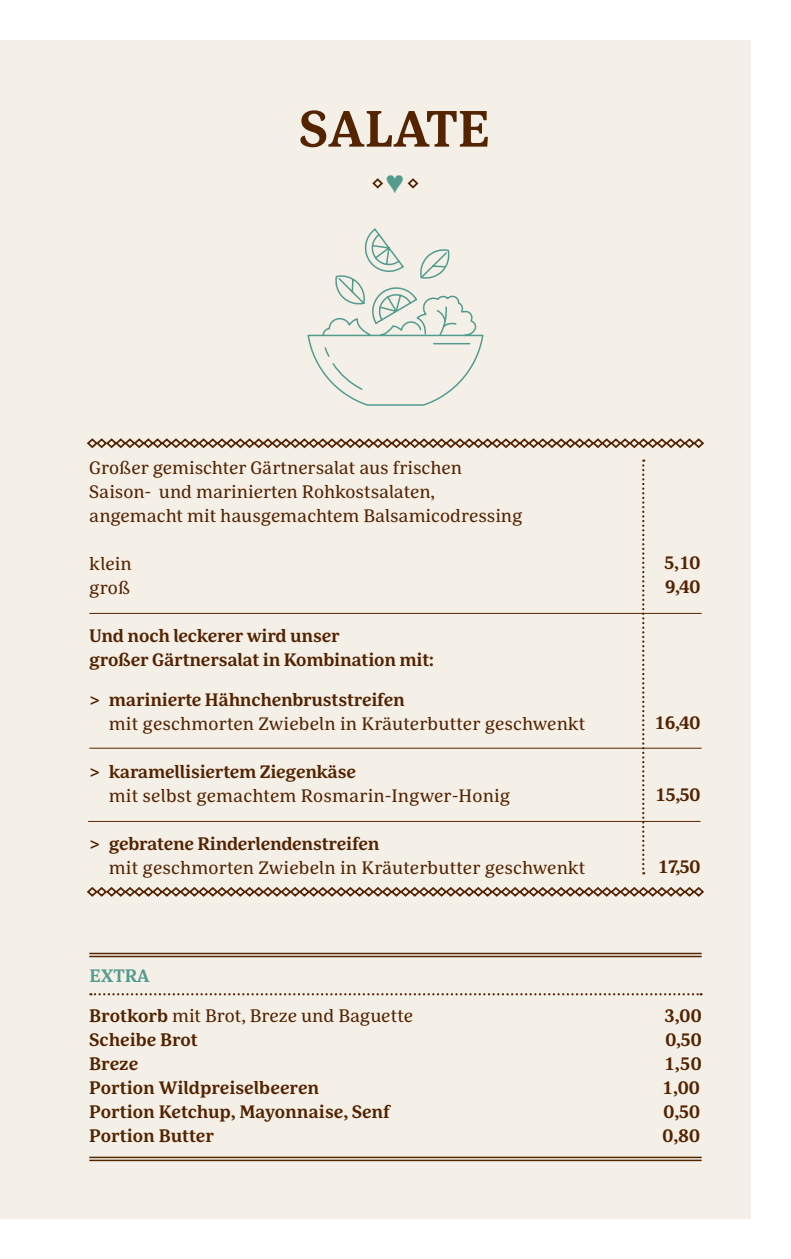
<style>
.page{position:relative;width:791px;height:1259px;background:#fff}
.page>*{position:absolute;margin:0;border:0;box-sizing:border-box;transform-origin:0 0}
.t1{font:700 51px "Marselis Serif Pro";color:#542300}
.t2{font:18px/24px "Marselis Serif Pro";color:#542300}
.t3{font:700 18px/24px "Marselis Serif Pro";letter-spacing:-.01em;color:#542300}
.s1{font-weight:700;color:#539b8f}
.s2{font-weight:700}
</style>
<div class="page">
<div style="left:0;top:40px;width:750px;height:1178px;background:#f4f0e8"></div>
<hr style="left:89px;top:613px;width:613px;height:1px;background:#542300">
<hr style="left:89px;top:748px;width:613px;height:1px;background:#542300">
<hr style="left:88px;top:821px;width:612px;height:1px;background:#542300">
<svg style="left:642px;top:459px;width:2px;height:415px"></svg>
<svg style="left:86px;top:438px;width:619px;height:11px"></svg>
<svg style="left:86px;top:887px;width:619px;height:10px"></svg>
<svg style="left:90px;top:993px;width:611px;height:2px"></svg>
<hr style="left:89px;top:952px;width:613px;height:2px;background:#542300">
<hr style="left:89px;top:955px;width:613px;height:2px;background:#542300">
<hr style="left:89px;top:1156px;width:613px;height:2px;background:#542300">
<hr style="left:89px;top:1159px;width:613px;height:2px;background:#542300">
<svg style="left:307px;top:228px;width:177px;height:178px"></svg>
<svg style="left:372px;top:178px;width:46px;height:11px"></svg>
<h1 class="t1" style="left:299px;top:97px;width:193px">SALATE</h1>
<p class="t2" style="left:89px;top:455px;width:435px">Großer gemischter Gärtnersalat aus frischen<br>Saison- und marinierten Rohkostsalaten, angemacht mit hausgemachtem Balsamicodressing</p>
<p class="t2" style="left:89px;top:551px;width:44px">klein groß</p>
<p class="t3" style="left:89px;top:623px;width:346px">Und noch leckerer wird unser<br>großer Gärtnersalat in Kombination mit:</p>
<p class="t3" style="left:89px;top:688px;width:317px">&gt; marinierte Hähnchenbruststreifen</p>
<p class="t2" style="left:109px;top:712px;width:478px">mit geschmorten Zwiebeln in Kräuterbutter geschwenkt</p>
<p class="t3" style="left:89px;top:760px;width:268px">&gt; karamellisiertem Ziegenkäse</p>
<p class="t2" style="left:109px;top:784px;width:403px">mit selbst gemachtem Rosmarin-Ingwer-Honig</p>
<p class="t3" style="left:89px;top:832px;width:292px">&gt; gebratene Rinderlendenstreifen</p>
<p class="t2" style="left:109px;top:856px;width:478px">mit geschmorten Zwiebeln in Kräuterbutter geschwenkt</p>
<p class="t2" style="left:89px;top:956px;width:325px;line-height:39px"><span class="s1">EXTRA<br></span><span class="s2">Brotkorb</span> mit Brot, Breze und Baguette</p>
<p class="t3" style="left:664px;top:550px;width:37px">5,10<br>9,40</p>
<p class="t3" style="left:654px;top:710px;width:48px">16,40</p>
<p class="t3" style="left:655px;top:782px;width:47px">15,50</p>
<p class="t3" style="left:658px;top:854px;width:44px">17,50</p>
<p class="t3" style="left:665px;top:1003px;width:38px">3,00</p>
<p class="t3" style="left:89px;top:1027px;width:110px">Scheibe Brot</p>
<p class="t3" style="left:665px;top:1027px;width:38px">0,50</p>
<p class="t3" style="left:89px;top:1051px;width:50px">Breze</p>
<p class="t3" style="left:664px;top:1051px;width:39px">1,50</p>
<p class="t3" style="left:89px;top:1075px;width:231px">Portion Wildpreiselbeeren</p>
<p class="t3" style="left:662px;top:1075px;width:39px">1,00</p>
<p class="t3" style="left:89px;top:1099px;width:302px">Portion Ketchup, Mayonnaise, Senf</p>
<p class="t3" style="left:663px;top:1099px;width:38px">0,50</p>
<p class="t3" style="left:89px;top:1123px;width:126px">Portion Butter</p>
<p class="t3" style="left:662px;top:1123px;width:39px">0,80</p>
</div>
